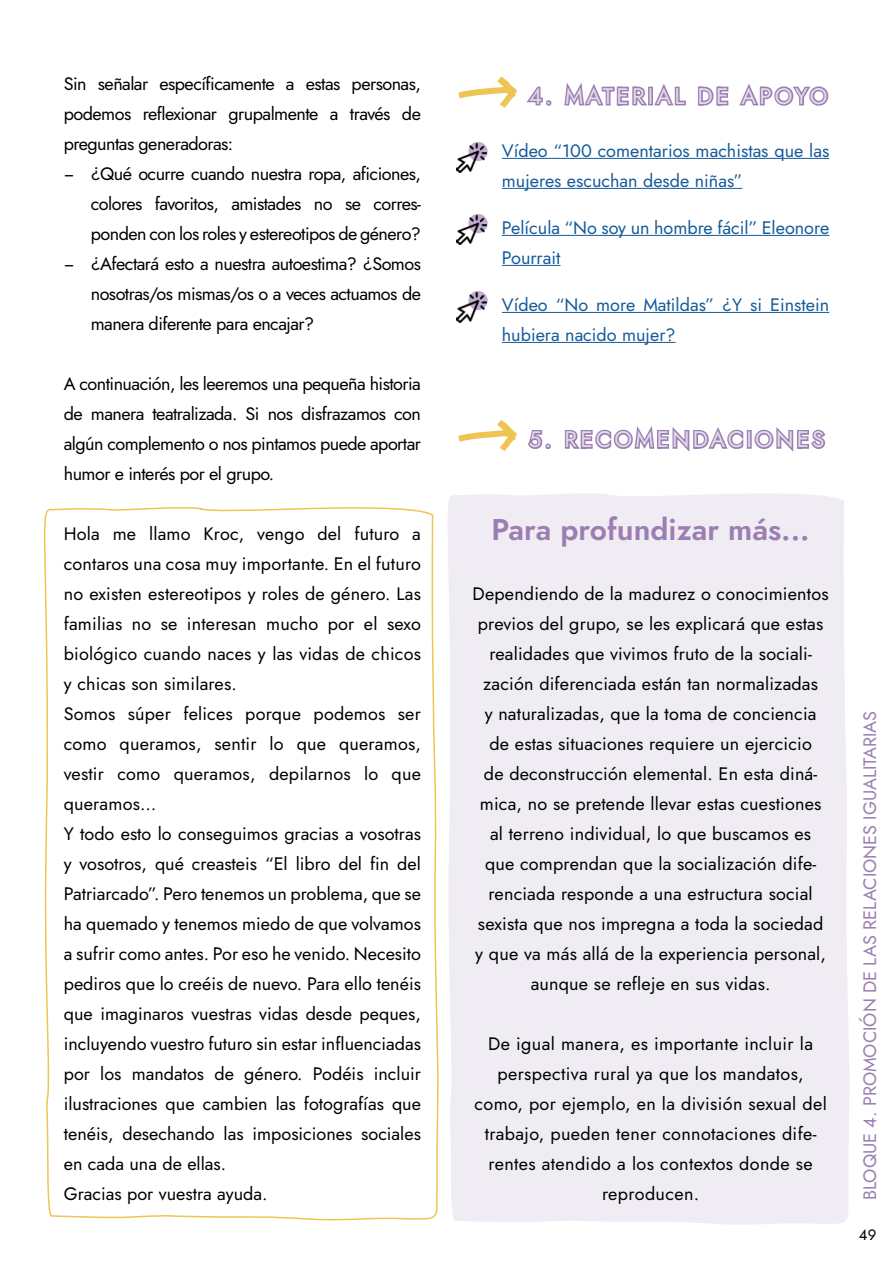
<style>
.page{position:relative;width:893px;height:1263px;background:#fff}
.page>*{position:absolute;margin:0;border:0;box-sizing:border-box;transform-origin:0 0}
.t1{font:600 30px "Jost";color:#9c7eb2}
.t2{font:22.5px "Jost";letter-spacing:.14em;color:#e2dae9}
.t3{font:18px/30px "Jost";letter-spacing:.01em;color:#000;text-align:center}
.t4{font:18px "Jost";letter-spacing:-.03em;color:#000}
.t5{font:18px/30px "Jost";color:#165b9a}
.t6{font:18px "Jost";color:#9c7eb2}
.t7{font:15px "Jost";color:#000}
</style>
<div class="page">
<svg style="left:43px;top:507px;width:396px;height:714px"></svg>
<svg style="left:468px;top:214px;width:20px;height:19px"></svg>
<img style="left:456px;top:215px;width:30px;height:30px">
<svg style="left:468px;top:142px;width:20px;height:19px"></svg>
<img style="left:456px;top:143px;width:30px;height:30px">
<svg style="left:468px;top:291px;width:20px;height:19px"></svg>
<img style="left:456px;top:292px;width:30px;height:30px">
<div style="left:448px;top:493px;width:401px;height:732px;background:#f0ecf4"></div>
<svg style="left:458px;top:420px;width:93px;height:31px"></svg>
<svg style="left:564px;top:430px;width:17px;height:19px"></svg>
<div style="left:582px;top:444px;width:11px;height:5px;border:3px solid #9c7eb2"></div>
<div style="left:582px;top:430px;width:11px;height:5px;border:3px solid #9c7eb2"></div>
<div style="left:582px;top:436px;width:10px;height:5px;border:3px solid #9c7eb2"></div>
<div style="left:581px;top:430px;width:4px;height:19px;border:3px solid #9c7eb2"></div>
<svg style="left:595px;top:426px;width:60px;height:23px"></svg>
<div style="left:658px;top:444px;width:11px;height:5px;border:3px solid #9c7eb2"></div>
<div style="left:658px;top:430px;width:11px;height:5px;border:3px solid #9c7eb2"></div>
<div style="left:658px;top:436px;width:11px;height:5px;border:3px solid #9c7eb2"></div>
<div style="left:657px;top:430px;width:5px;height:19px;border:3px solid #9c7eb2"></div>
<svg style="left:672px;top:427px;width:72px;height:25px"></svg>
<div style="left:747px;top:430px;width:5px;height:19px;border:3px solid #9c7eb2"></div>
<svg style="left:754px;top:427px;width:40px;height:25px"></svg>
<div style="left:798px;top:444px;width:11px;height:5px;border:3px solid #9c7eb2"></div>
<div style="left:798px;top:430px;width:11px;height:5px;border:3px solid #9c7eb2"></div>
<div style="left:798px;top:436px;width:10px;height:5px;border:3px solid #9c7eb2"></div>
<div style="left:797px;top:430px;width:5px;height:19px;border:3px solid #9c7eb2"></div>
<svg style="left:811px;top:429px;width:15px;height:20px"></svg>
<hr style="left:502px;top:158px;width:327px;height:1px;background:#165b9a">
<hr style="left:502px;top:188px;width:240px;height:1px;background:#165b9a">
<hr style="left:502px;top:235px;width:327px;height:1px;background:#165b9a">
<hr style="left:502px;top:265px;width:58px;height:1px;background:#165b9a">
<hr style="left:502px;top:312px;width:327px;height:1px;background:#165b9a">
<hr style="left:502px;top:342px;width:173px;height:1px;background:#165b9a">
<svg style="left:458px;top:76px;width:94px;height:32px"></svg>
<svg style="left:564px;top:83px;width:51px;height:23px"></svg>
<div style="left:618px;top:101px;width:11px;height:4px;border:3px solid #9c7eb2"></div>
<div style="left:618px;top:87px;width:11px;height:4px;border:3px solid #9c7eb2"></div>
<div style="left:618px;top:93px;width:10px;height:5px;border:3px solid #9c7eb2"></div>
<div style="left:617px;top:87px;width:5px;height:18px;border:3px solid #9c7eb2"></div>
<svg style="left:632px;top:84px;width:54px;height:22px"></svg>
<svg style="left:698px;top:86px;width:16px;height:20px"></svg>
<div style="left:717px;top:101px;width:11px;height:4px;border:3px solid #9c7eb2"></div>
<div style="left:717px;top:87px;width:11px;height:4px;border:3px solid #9c7eb2"></div>
<div style="left:717px;top:93px;width:11px;height:5px;border:3px solid #9c7eb2"></div>
<div style="left:716px;top:87px;width:5px;height:18px;border:3px solid #9c7eb2"></div>
<svg style="left:739px;top:84px;width:90px;height:22px"></svg>
<p class="t4" style="left:64px;top:72px;width:359px">Sin señalar específicamente a estas personas,</p>
<p class="t4" style="left:64px;top:102px;width:359px">podemos reflexionar grupalmente a través de</p>
<p class="t4" style="left:64px;top:132px;width:171px">preguntas generadoras:</p>
<p class="t4" style="left:64px;top:162px;width:359px">‒ ¿Qué ocurre cuando nuestra ropa, aficiones,</p>
<p class="t4" style="left:91px;top:192px;width:332px">colores favoritos, amistades no se corres-</p>
<p class="t4" style="left:91px;top:222px;width:332px">ponden con los roles y estereotipos de género?</p>
<p class="t4" style="left:64px;top:252px;width:359px">‒ ¿Afectará esto a nuestra autoestima? ¿Somos</p>
<p class="t4" style="left:91px;top:282px;width:332px">nosotras/os mismas/os o a veces actuamos de</p>
<p class="t4" style="left:91px;top:312px;width:225px">manera diferente para encajar?</p>
<p class="t3" style="left:64px;top:369px;width:359px;text-align:justify">A continuación, les leeremos una pequeña historia de manera teatralizada. Si nos disfrazamos con algún complemento o nos pintamos puede aportar humor e interés por el grupo.</p>
<p class="t3" style="left:64px;top:519px;width:359px;text-align:left">Hola me llamo Kroc, vengo del futuro a contaros una cosa muy importante. En el futuro no existen estereotipos y roles de género. Las familias no se interesan mucho por el sexo biológico cuando naces y las vidas de chicos y chicas son similares.<br>Somos súper felices porque podemos ser como queramos, sentir lo que queramos, vestir como queramos, depilarnos lo que queramos…<br>Y todo esto lo conseguimos gracias a vosotras y vosotros, qué creasteis “El libro del fin del Patriarcado”. Pero tenemos un problema, que se ha quemado y tenemos miedo de que volvamos a sufrir como antes. Por eso he venido. Necesito pediros que lo creéis de nuevo. Para ello tenéis que imaginaros vuestras vidas desde peques, incluyendo vuestro futuro sin estar influenciadas por los mandatos de género. Podéis incluir ilustraciones que cambien las fotografías que tenéis, desechando las imposiciones sociales en cada una de ellas.<br>Gracias por vuestra ayuda.</p>
<p class="t2" style="left:529px;top:81px;width:300px">4. MATERIAL DE APOYO</p>
<p class="t5" style="left:502px;top:135px;width:329px">Vídeo “100 comentarios machistas que las mujeres escuchan desde niñas”</p>
<p class="t5" style="left:502px;top:212px;width:329px">Película “No soy un hombre fácil” Eleonore<br>Pourrait</p>
<p class="t5" style="left:502px;top:289px;width:329px">Vídeo “No more Matildas” ¿Y si Einstein hubiera nacido mujer?</p>
<p class="t2" style="left:529px;top:424px;width:297px">5. RECOMENDACIONES</p>
<h1 class="t1" style="left:492px;top:509px;width:320px">Para profundizar más...</h1>
<p class="t3" style="left:473px;top:579px;width:358px">Dependiendo de la madurez o conocimientos previos del grupo, se les explicará que estas realidades que vivimos fruto de la sociali&shy;zación diferenciada están tan normalizadas<br>y naturalizadas, que la toma de conciencia de estas situaciones requiere un ejercicio<br>de deconstrucción elemental. En esta diná&shy;mica, no se pretende llevar estas cuestiones al terreno individual, lo que buscamos es<br>que comprendan que la socialización dife&shy;renciada responde a una estructura social sexista que nos impregna a toda la sociedad y que va más allá de la experiencia personal, aunque se refleje en sus vidas.</p>
<p class="t3" style="left:474px;top:1029px;width:354px">De igual manera, es importante incluir la perspectiva rural ya que los mandatos, como, por ejemplo, en la división sexual del trabajo, pueden tener connotaciones dife&shy;rentes atendido a los contextos donde se reproducen.</p>
<p class="t6" style="left:858px;top:1200px;width:491px;rotate:-90deg">BLOQUE 4. PROMOCIÓN DE LAS RELACIONES IGUALITARIAS</p>
<p class="t7" style="left:859px;top:1225px;width:19px">49</p>
</div>
